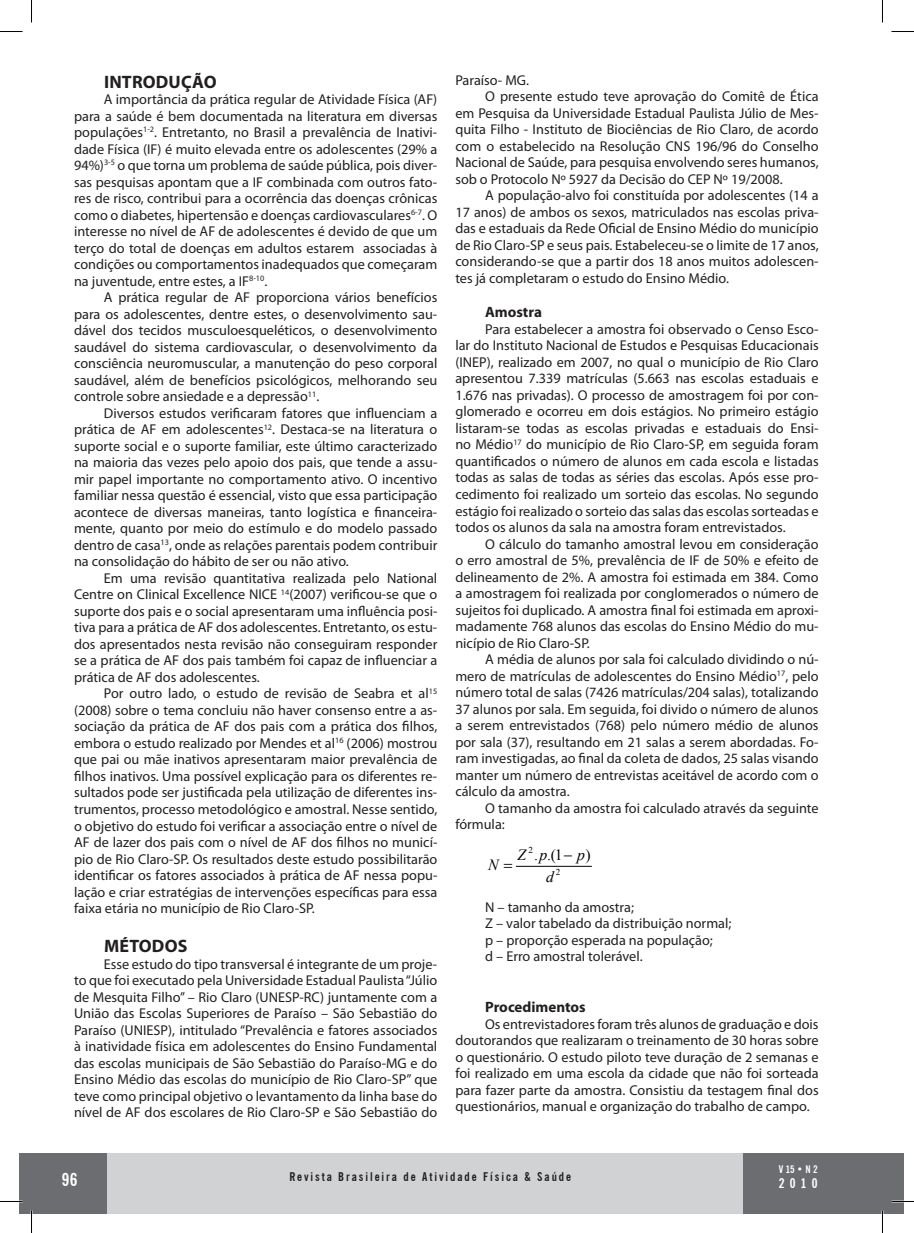
<style>
.page{position:relative;width:914px;height:1233px;background:#fff}
.page>*{position:absolute;margin:0;border:0;box-sizing:border-box;transform-origin:0 0}
.t1{font:700 18px "Myriad Pro";letter-spacing:.01em;color:#231f20}
.t2{font:700 condensed 18px "News Gothic BT";color:#fff}
.t3{font:15.6px "Times New Roman";color:#000}
.t4{font:italic 15.6px "Times New Roman";color:#000}
.t5{font:700 15px "Myriad Pro";color:#231f20}
.t6{font:14.25px/16.5px "Myriad Pro";color:#231f20;text-align:justify}
.t7{font:700 condensed 13.5px "News Gothic BT";color:#fff}
.t8{font:700 condensed 12px "News Gothic BT";letter-spacing:.16em;color:#231f20}
.t9{font:700 condensed 10.5px "News Gothic BT";color:#fff}
.t10{font:9px "Times New Roman";color:#000}
.s1{font-style:italic}
</style>
<div class="page">
<div style="left:19px;top:1153px;width:89px;height:60px;background:#6c6d70"></div>
<div style="left:742px;top:1153px;width:140px;height:60px;background:#6c6d70"></div>
<div style="left:107px;top:1153px;width:636px;height:60px;background:#d1d2d4"></div>
<div style="left:882px;top:1153px;width:21px;height:60px;background:#6c6d70"></div>
<hr style="left:516px;top:865px;width:75px;height:1px;background:#000">
<hr style="left:0;top:1200px;width:22px;height:2px;background:#fff">
<hr style="left:891px;top:1200px;width:22px;height:2px;background:#fff">
<hr style="left:881px;top:1210px;width:2px;height:22px;background:#fff">
<svg style="left:0;top:31px;width:22px;height:1px"></svg>
<svg style="left:891px;top:31px;width:22px;height:1px"></svg>
<svg style="left:0;top:1201px;width:22px;height:1px"></svg>
<svg style="left:891px;top:1201px;width:22px;height:1px"></svg>
<svg style="left:31px;top:0;width:1px;height:23px"></svg>
<svg style="left:31px;top:1210px;width:1px;height:22px"></svg>
<svg style="left:882px;top:0;width:1px;height:23px"></svg>
<svg style="left:882px;top:1210px;width:1px;height:22px"></svg>
<p class="t1" style="left:104px;top:70px;width:114px">INTRODUÇÃO</p>
<p class="t6" style="left:74px;top:91px;width:365px;text-indent:30px">A importância da prática regular de Atividade Física (AF) para a saúde é bem documentada na literatura em diversas populações<sup>1-2</sup>. Entretanto, no Brasil a prevalência de Inativi&shy;dade Física (IF) é muito elevada entre os adolescentes (29% a 94%)<sup>3-5</sup> o que torna um problema de saúde pública, pois diver&shy;sas pesquisas apontam que a IF combinada com outros fato&shy;res de risco, contribui para a ocorrência das doenças crônicas como o diabetes, hipertensão e doenças cardiovasculares<sup>6-7</sup>. O interesse no nível de AF de adolescentes é devido de que um terço do total de doenças em adultos estarem associadas à condições ou comportamentos inadequados que começaram na juventude, entre estes, a IF<sup>8-10</sup>.</p>
<p class="t6" style="left:74px;top:289px;width:365px;text-indent:30px">A prática regular de AF proporciona vários benefícios para os adolescentes, dentre estes, o desenvolvimento sau&shy;dável dos tecidos musculoesqueléticos, o desenvolvimento saudável do sistema cardiovascular, o desenvolvimento da consciência neuromuscular, a manutenção do peso corporal saudável, além de benefícios psicológicos, melhorando seu controle sobre ansiedade e a depressão<sup>11</sup>.</p>
<p class="t6" style="left:74px;top:404px;width:365px;text-indent:30px">Diversos estudos verificaram fatores que influenciam a prática de AF em adolescentes<sup>12</sup>. Destaca-se na literatura o suporte social e o suporte familiar, este último caracterizado na maioria das vezes pelo apoio dos pais, que tende a assu&shy;mir papel importante no comportamento ativo. O incentivo familiar nessa questão é essencial, visto que essa participação acontece de diversas maneiras, tanto logística e financeira&shy;mente, quanto por meio do estímulo e do modelo passado dentro de casa<sup>13</sup>, onde as relações parentais podem contribuir na consolidação do hábito de ser ou não ativo.</p>
<p class="t6" style="left:74px;top:569px;width:365px;text-indent:30px">Em uma revisão quantitativa realizada pelo National Centre on Clinical Excellence NICE <sup>14</sup>(2007) verificou-se que o suporte dos pais e o social apresentaram uma influência posi&shy;tiva para a prática de AF dos adolescentes. Entretanto, os estu&shy;dos apresentados nesta revisão não conseguiram responder se a prática de AF dos pais também foi capaz de influenciar a prática de AF dos adolescentes.</p>
<p class="t6" style="left:74px;top:685px;width:365px;text-indent:30px">Por outro lado, o estudo de revisão de Seabra et al<sup>15 </sup>(2008) sobre o tema concluiu não haver consenso entre a as&shy;sociação da prática de AF dos pais com a prática dos filhos, embora o estudo realizado por Mendes et al<sup>16</sup> (2006) mostrou que pai ou mãe inativos apresentaram maior prevalência de filhos inativos. Uma possível explicação para os diferentes re&shy;sultados pode ser justificada pela utilização de diferentes ins&shy;trumentos, processo metodológico e amostral. Nesse sentido, o objetivo do estudo foi verificar a associação entre o nível de AF de lazer dos pais com o nível de AF dos filhos no municí&shy;pio de Rio Claro-SP. Os resultados deste estudo possibilitarão identificar os fatores associados à prática de AF nessa popu&shy;lação e criar estratégias de intervenções específicas para essa faixa etária no município de Rio Claro-SP.</p>
<p class="t1" style="left:104px;top:934px;width:85px">MÉTODOS</p>
<p class="t6" style="left:74px;top:955px;width:365px;text-indent:30px">Esse estudo do tipo transversal é integrante de um proje&shy;to que foi executado pela Universidade Estadual Paulista “Júlio de Mesquita Filho’’ – Rio Claro (UNESP-RC) juntamente com a União das Escolas Superiores de Paraíso – São Sebastião do Paraíso (UNIESP), intitulado “Prevalência e fatores associados à inatividade física em adolescentes do Ensino Fundamental das escolas municipais de São Sebastião do Paraíso-MG e do Ensino Médio das escolas do município de Rio Claro-SP” que teve como principal objetivo o levantamento da linha base do nível de AF dos escolares de Rio Claro-SP e São Sebastião do</p>
<p class="t6" style="left:455px;top:71px;width:75px">Paraíso- MG.</p>
<p class="t6" style="left:485px;top:88px;width:335px">O presente estudo teve aprovação do Comitê de Ética</p>
<p class="t6" style="left:455px;top:104px;width:365px">em Pesquisa da Universidade Estadual Paulista Júlio de Mes-</p>
<p class="t6" style="left:455px;top:121px;width:364px">quita Filho - Instituto de Biociências de Rio Claro, de acordo</p>
<p class="t6" style="left:455px;top:137px;width:365px">com o estabelecido na Resolução CNS 196/96 do Conselho</p>
<p class="t6" style="left:455px;top:154px;width:365px">Nacional de Saúde, para pesquisa envolvendo seres humanos,</p>
<p class="t6" style="left:455px;top:170px;width:329px">sob o Protocolo Nº 5927 da Decisão do CEP Nº 19/2008.</p>
<p class="t6" style="left:485px;top:187px;width:335px">A população-alvo foi constituída por adolescentes (14 a</p>
<p class="t6" style="left:455px;top:203px;width:365px">17 anos) de ambos os sexos, matriculados nas escolas priva-</p>
<p class="t6" style="left:455px;top:220px;width:365px">das e estaduais da Rede Oficial de Ensino Médio do município</p>
<p class="t6" style="left:455px;top:236px;width:365px">de Rio Claro-SP e seus pais. Estabeleceu-se o limite de 17 anos,</p>
<p class="t6" style="left:455px;top:253px;width:365px">considerando-se que a partir dos 18 anos muitos adolescen-</p>
<p class="t6" style="left:455px;top:269px;width:275px">tes já completaram o estudo do Ensino Médio.</p>
<p class="t5" style="left:485px;top:302px;width:58px">Amostra</p>
<p class="t6" style="left:455px;top:320px;width:365px;text-indent:30px">Para estabelecer a amostra foi observado o Censo Esco&shy;lar do Instituto Nacional de Estudos e Pesquisas Educacionais (INEP), realizado em 2007, no qual o município de Rio Claro apresentou 7.339 matrículas (5.663 nas escolas estaduais e 1.676 nas privadas). O processo de amostragem foi por con&shy;glomerado e ocorreu em dois estágios. No primeiro estágio listaram-se todas as escolas privadas e estaduais do Ensi&shy;no Médio<sup>17</sup> do município de Rio Claro-SP, em seguida foram quantificados o número de alunos em cada escola e listadas todas as salas de todas as séries das escolas. Após esse pro&shy;cedimento foi realizado um sorteio das escolas. No segundo estágio foi realizado o sorteio das salas das escolas sorteadas e todos os alunos da sala na amostra foram entrevistados.</p>
<p class="t6" style="left:455px;top:535px;width:365px;text-indent:30px">O cálculo do tamanho amostral levou em consideração o erro amostral de 5%, prevalência de IF de 50% e efeito de delineamento de 2%. A amostra foi estimada em 384. Como a amostragem foi realizada por conglomerados o número de sujeitos foi duplicado. A amostra final foi estimada em aproxi&shy;madamente 768 alunos das escolas do Ensino Médio do mu&shy;nicípio de Rio Claro-SP.</p>
<p class="t6" style="left:455px;top:650px;width:365px;text-indent:30px">A média de alunos por sala foi calculado dividindo o nú&shy;mero de matrículas de adolescentes do Ensino Médio<sup>17</sup>, pelo número total de salas (7426 matrículas/204 salas), totalizando 37 alunos por sala. Em seguida, foi divido o número de alunos a serem entrevistados (768) pelo número médio de alunos por sala (37), resultando em 21 salas a serem abordadas. Fo&shy;ram investigadas, ao final da coleta de dados, 25 salas visando manter um número de entrevistas aceitável de acordo com o cálculo da amostra.</p>
<p class="t6" style="left:455px;top:799px;width:365px;text-indent:30px">O tamanho da amostra foi calculado através da seguinte fórmula:</p>
<p class="t10" style="left:528px;top:844px;width:6px">2</p>
<p class="t10" style="left:556px;top:866px;width:6px">2</p>
<p class="t3" style="left:534px;top:844px;width:58px">. .(1− <span class="s1">p</span>)</p>
<p class="t4" style="left:517px;top:844px;width:31px">Z p</p>
<p class="t4" style="left:488px;top:854px;width:12px">N</p>
<p class="t4" style="left:546px;top:866px;width:9px">d</p>
<p class="t6" style="left:485px;top:898px;width:248px;text-align:left">N – tamanho da amostra;<br>Z – valor tabelado da distribuição normal; p – proporção esperada na população;<br>d – Erro amostral tolerável.</p>
<p class="t5" style="left:485px;top:997px;width:102px">Procedimentos</p>
<p class="t6" style="left:455px;top:1015px;width:365px;text-indent:30px">Os entrevistadores foram três alunos de graduação e dois doutorandos que realizaram o treinamento de 30 horas sobre o questionário. O estudo piloto teve duração de 2 semanas e foi realizado em uma escola da cidade que não foi sorteada para fazer parte da amostra. Consistiu da testagem final dos questionários, manual e organização do trabalho de campo.</p>
<p class="t2" style="left:62px;top:1168px;width:17px">96</p>
<p class="t8" style="left:289px;top:1169px;width:283px">Revista Brasileira de Atividade Física &amp; Saúde</p>
<p class="t9" style="left:778px;top:1162px;width:40px">V 15 • N 2</p>
<p class="t7" style="left:778px;top:1175px;width:40px">2010</p>
</div>
